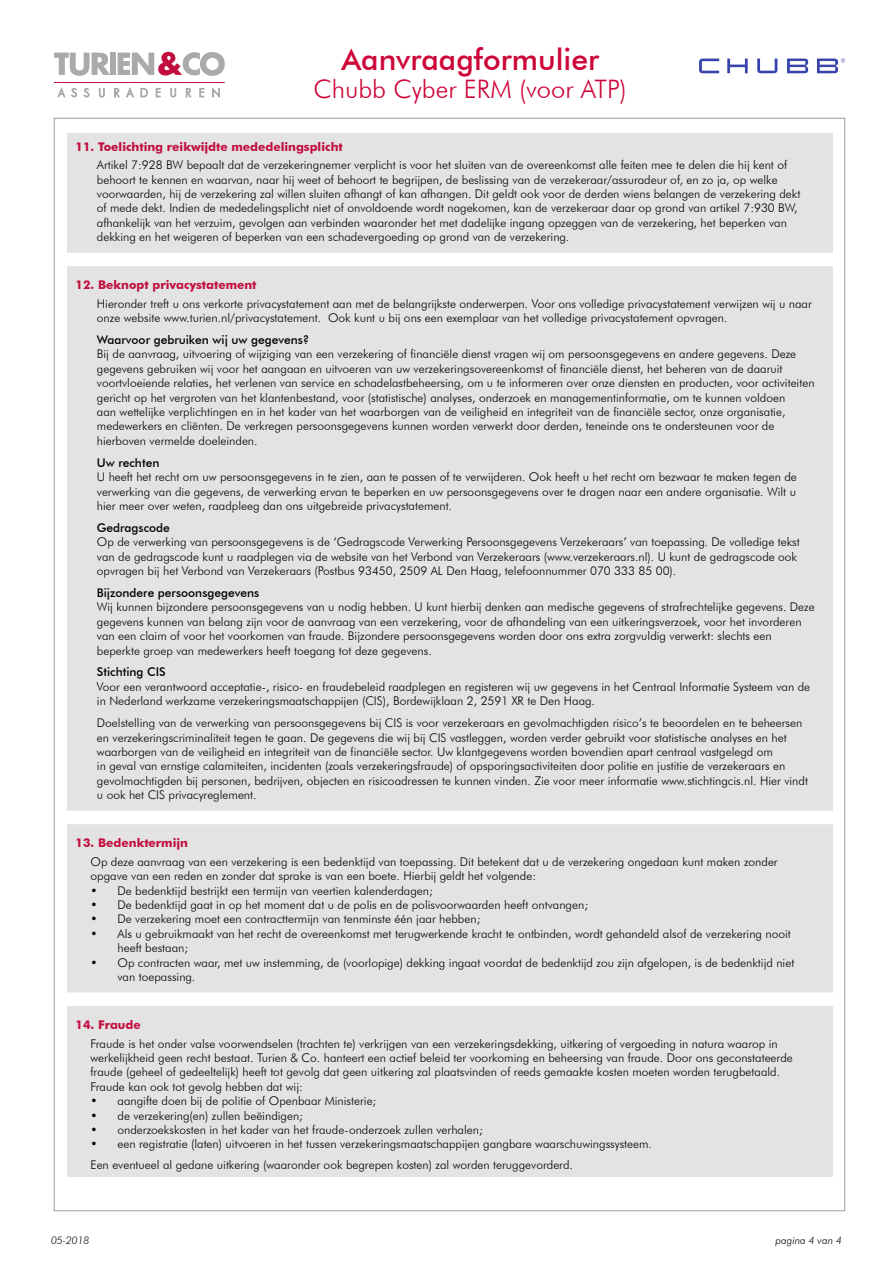
<style>
.page{position:relative;width:893px;height:1263px;background:#fff}
.page>*{position:absolute;margin:0;border:0;box-sizing:border-box;transform-origin:0 0}
.t1{font:500 30px "Futura BT";color:#ce0538}
.t2{font:300 25.5px "Futura BT";color:#ce0538}
.t3{font:300 12px/14.4px "Futura BT";color:#000}
.t4{font:700 12px "Futura BT";color:#c10e3e}
.t5{font:500 12px "Futura BT";color:#000}
.t6{font:italic 300 10.5px "Futura BT";color:#000}
</style>
<div class="page">
<div style="left:67px;top:133px;width:765px;height:1043px;background:#e3e3e3"></div>
<svg style="left:699px;top:59px;width:146px;height:14px"></svg>
<div style="left:110px;top:53px;width:5px;height:22px;background:#aaa"></div>
<svg style="left:118px;top:52px;width:107px;height:24px"></svg>
<svg style="left:54px;top:52px;width:56px;height:24px"></svg>
<svg style="left:58px;top:88px;width:7px;height:9px"></svg>
<svg style="left:71px;top:88px;width:6px;height:9px"></svg>
<svg style="left:84px;top:88px;width:5px;height:9px"></svg>
<svg style="left:99px;top:88px;width:6px;height:9px"></svg>
<svg style="left:114px;top:88px;width:6px;height:9px"></svg>
<svg style="left:126px;top:88px;width:8px;height:9px"></svg>
<svg style="left:141px;top:88px;width:7px;height:9px"></svg>
<svg style="left:156px;top:88px;width:4px;height:9px"></svg>
<svg style="left:170px;top:88px;width:6px;height:9px"></svg>
<svg style="left:186px;top:88px;width:5px;height:9px"></svg>
<svg style="left:199px;top:88px;width:5px;height:9px"></svg>
<svg style="left:212px;top:88px;width:8px;height:9px"></svg>
<hr style="left:54px;top:82px;width:171px;height:1px;background:#c10e3e">
<div style="left:63px;top:253px;width:778px;height:13px;background:#fff"></div>
<div style="left:63px;top:811px;width:778px;height:13px;background:#fff"></div>
<div style="left:63px;top:992px;width:778px;height:14px;background:#fff"></div>
<h1 class="t1" style="left:341px;top:41px;width:259px">Aanvraagformulier</h1>
<h2 class="t2" style="left:314px;top:73px;width:315px">Chubb Cyber ERM (voor ATP)</h2>
<p class="t4" style="left:76px;top:139px;width:269px">11. Toelichting reikwijdte mededelingsplicht</p>
<p class="t3" style="left:97px;top:158px;width:705px">Artikel 7:928 BW bepaalt dat de verzekeringnemer verplicht is voor het sluiten van de overeenkomst alle feiten mee te delen die hij kent of behoort te kennen en waarvan, naar hij weet of behoort te begrijpen, de beslissing van de verzekeraar/assuradeur of, en zo ja, op welke voorwaarden, hij de verzekering zal willen sluiten afhangt of kan afhangen. Dit geldt ook voor de derden wiens belangen de verzekering dekt of mede dekt. Indien de mededelingsplicht niet of onvoldoende wordt nagekomen, kan de verzekeraar daar op grond van artikel 7:930 BW, afhankelijk van het verzuim, gevolgen aan verbinden waaronder het met dadelijke ingang opzeggen van de verzekering, het beperken van dekking en het weigeren of beperken van een schadevergoeding op grond van de verzekering.</p>
<p class="t4" style="left:76px;top:277px;width:182px">12. Beknopt privacystatement</p>
<p class="t3" style="left:97px;top:296px;width:716px">Hieronder treft u ons verkorte privacystatement aan met de belangrijkste onderwerpen. Voor ons volledige privacystatement verwijzen wij u naar onze website www.turien.nl/privacystatement. Ook kunt u bij ons een exemplaar van het volledige privacystatement opvragen.</p>
<p class="t5" style="left:97px;top:332px;width:214px">Waarvoor gebruiken wij uw gegevens?</p>
<p class="t3" style="left:97px;top:347px;width:719px">Bij de aanvraag, uitvoering of wijziging van een verzekering of financiële dienst vragen wij om persoonsgegevens en andere gegevens. Deze gegevens gebruiken wij voor het aangaan en uitvoeren van uw verzekeringsovereenkomst of financiële dienst, het beheren van de daaruit voortvloeiende relaties, het verlenen van service en schadelastbeheersing, om u te informeren over onze diensten en producten, voor activiteiten gericht op het vergroten van het klantenbestand, voor (statistische) analyses, onderzoek en managementinformatie, om te kunnen voldoen<br>aan wettelijke verplichtingen en in het kader van het waarborgen van de veiligheid en integriteit van de financiële sector, onze organisatie, medewerkers en cliënten. De verkregen persoonsgegevens kunnen worden verwerkt door derden, teneinde ons te ondersteunen voor de hierboven vermelde doeleinden.</p>
<p class="t5" style="left:97px;top:455px;width:64px">Uw rechten</p>
<p class="t3" style="left:97px;top:470px;width:701px;text-align:justify">U heeft het recht om uw persoonsgegevens in te zien, aan te passen of te verwijderen. Ook heeft u het recht om bezwaar te maken tegen de verwerking van die gegevens, de verwerking ervan te beperken en uw persoonsgegevens over te dragen naar een andere organisatie. Wilt u hier meer over weten, raadpleeg dan ons uitgebreide privacystatement.</p>
<p class="t5" style="left:97px;top:520px;width:74px">Gedragscode</p>
<p class="t3" style="left:97px;top:535px;width:704px">Op de verwerking van persoonsgegevens is de ‘Gedragscode Verwerking Persoonsgegevens Verzekeraars’ van toepassing. De volledige tekst van de gedragscode kunt u raadplegen via de website van het Verbond van Verzekeraars (www.verzekeraars.nl). U kunt de gedragscode ook opvragen bij het Verbond van Verzekeraars (Postbus 93450, 2509 AL Den Haag, telefoonnummer 070 333 85 00).</p>
<p class="t5" style="left:97px;top:585px;width:164px">Bijzondere persoonsgegevens</p>
<p class="t3" style="left:97px;top:600px;width:719px">Wij kunnen bijzondere persoonsgegevens van u nodig hebben. U kunt hierbij denken aan medische gegevens of strafrechtelijke gegevens. Deze gegevens kunnen van belang zijn voor de aanvraag van een verzekering, voor de afhandeling van een uitkeringsverzoek, voor het invorderen van een claim of voor het voorkomen van fraude. Bijzondere persoonsgegevens worden door ons extra zorgvuldig verwerkt: slechts een beperkte groep van medewerkers heeft toegang tot deze gegevens.</p>
<p class="t5" style="left:97px;top:665px;width:70px">Stichting CIS</p>
<p class="t3" style="left:97px;top:679px;width:715px">Voor een verantwoord acceptatie-, risico- en fraudebeleid raadplegen en registeren wij uw gegevens in het Centraal Informatie Systeem van de in Nederland werkzame verzekeringsmaatschappijen (CIS), Bordewijklaan 2, 2591 XR te Den Haag.</p>
<p class="t3" style="left:97px;top:716px;width:713px">Doelstelling van de verwerking van persoonsgegevens bij CIS is voor verzekeraars en gevolmachtigden risico’s te beoordelen en te beheersen en verzekeringscriminaliteit tegen te gaan. De gegevens die wij bij CIS vastleggen, worden verder gebruikt voor statistische analyses en het waarborgen van de veiligheid en integriteit van de financiële sector. Uw klantgegevens worden bovendien apart centraal vastgelegd om<br>in geval van ernstige calamiteiten, incidenten (zoals verzekeringsfraude) of opsporingsactiviteiten door politie en justitie de verzekeraars en gevolmachtigden bij personen, bedrijven, objecten en risicoadressen te kunnen vinden. Zie voor meer informatie www.stichtingcis.nl. Hier vindt u ook het CIS privacyreglement.</p>
<p class="t4" style="left:76px;top:835px;width:114px">13. Bedenktermijn</p>
<p class="t3" style="left:91px;top:854px;width:689px">Op deze aanvraag van een verzekering is een bedenktijd van toepassing. Dit betekent dat u de verzekering ongedaan kunt maken zonder opgave van een reden en zonder dat sprake is van een boete. Hierbij geldt het volgende:</p>
<p class="t3" style="left:91px;top:883px;width:344px">• De bedenktijd bestrijkt een termijn van veertien kalenderdagen;</p>
<p class="t3" style="left:91px;top:897px;width:499px">• De bedenktijd gaat in op het moment dat u de polis en de polisvoorwaarden heeft ontvangen;</p>
<p class="t3" style="left:91px;top:912px;width:391px">• De verzekering moet een contracttermijn van tenminste één jaar hebben;</p>
<p class="t3" style="left:118px;top:926px;width:675px;text-indent:-27px">• Als u gebruikmaakt van het recht de overeenkomst met terugwerkende kracht te ontbinden, wordt gehandeld alsof de verzekering nooit heeft bestaan;</p>
<p class="t3" style="left:118px;top:955px;width:678px;text-indent:-27px">• Op contracten waar, met uw instemming, de (voorlopige) dekking ingaat voordat de bedenktijd zou zijn afgelopen, is de bedenktijd niet van toepassing.</p>
<p class="t4" style="left:76px;top:1017px;width:67px">14. Fraude</p>
<p class="t3" style="left:91px;top:1036px;width:704px">Fraude is het onder valse voorwendselen (trachten te) verkrijgen van een verzekeringsdekking, uitkering of vergoeding in natura waarop in werkelijkheid geen recht bestaat. Turien &amp; Co. hanteert een actief beleid ter voorkoming en beheersing van fraude. Door ons geconstateerde fraude (geheel of gedeeltelijk) heeft tot gevolg dat geen uitkering zal plaatsvinden of reeds gemaakte kosten moeten worden terugbetaald.<br>Fraude kan ook tot gevolg hebben dat wij:</p>
<p class="t3" style="left:91px;top:1093px;width:287px">• aangifte doen bij de politie of Openbaar Ministerie;</p>
<p class="t3" style="left:91px;top:1108px;width:214px">• de verzekering(en) zullen beëindigen;</p>
<p class="t3" style="left:91px;top:1122px;width:394px">• onderzoekskosten in het kader van het fraude-onderzoek zullen verhalen;</p>
<p class="t3" style="left:91px;top:1134px;width:563px;line-height:20.4px">• een registratie (laten) uitvoeren in het tussen verzekeringsmaatschappijen gangbare waarschuwingssysteem.<br>Een eventueel al gedane uitkering (waaronder ook begrepen kosten) zal worden teruggevorderd.</p>
<p class="t6" style="left:51px;top:1234px;width:40px">05-2018</p>
<p class="t6" style="left:775px;top:1234px;width:68px">pagina 4 van 4</p>
</div>
